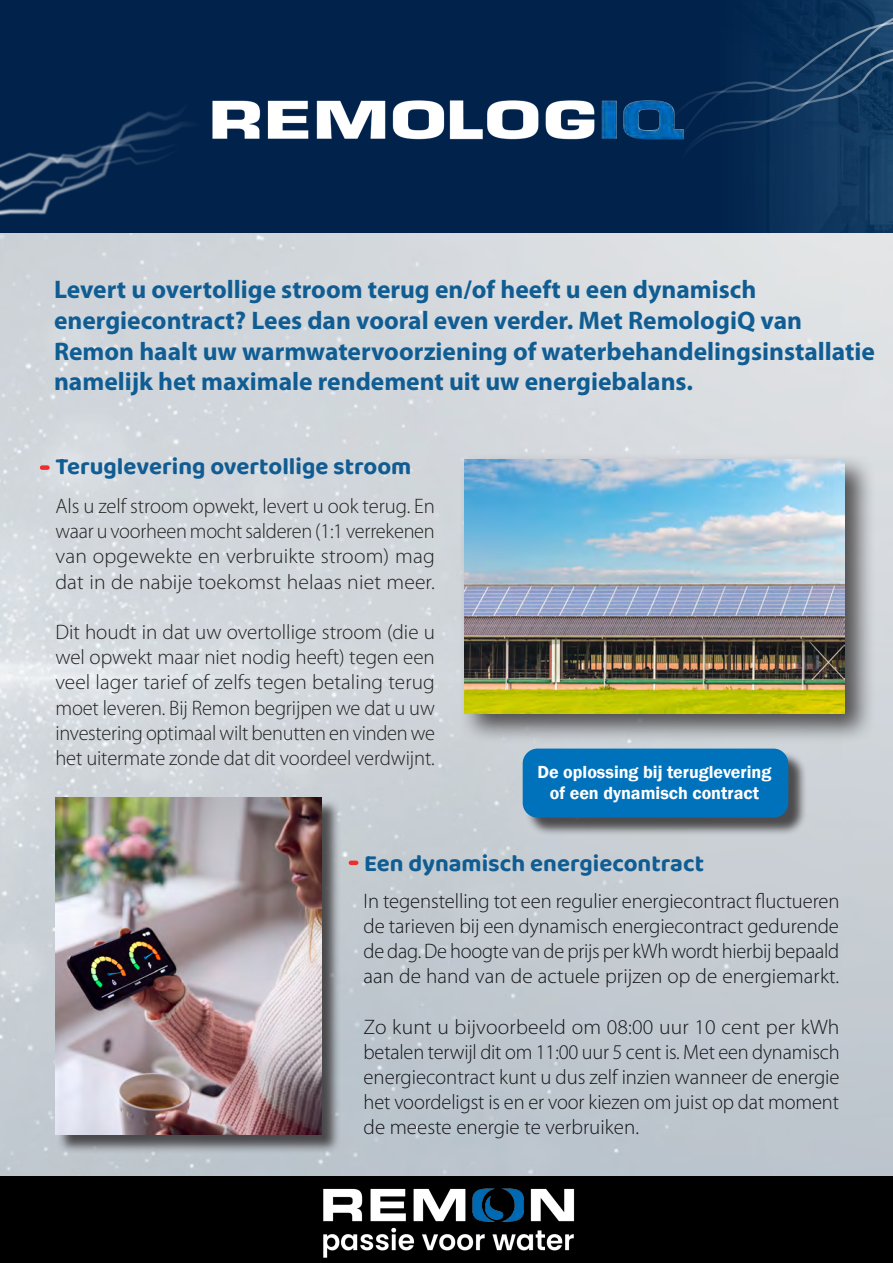
<style>
.page{position:relative;width:893px;height:1263px;background:#fff}
.page>*{position:absolute;margin:0;border:0;box-sizing:border-box;transform-origin:0 0}
.t1{font:700 25.5px/30.6px "Myriad Pro";color:#105d93}
.t2{font:700 24px "Baloo Paaji 2";color:#115c92}
.t3{font:700 24px "Baloo Paaji 2";color:#105d93}
.t4{font:300 21px/25.2px "Myriad Pro";color:#141619;text-align:justify}
.t5{font:300 21px/25.2px "Myriad Pro";color:#212120;text-align:justify}
.t6{font:600 18px "Franklin Gothic";color:#fff}
</style>
<div class="page">
<img style="left:0;top:233px;width:893px;height:943px">
<div style="left:0;top:1176px;width:893px;height:87px;background:#000"></div>
<img style="left:323px;top:1189px;width:251px;height:69px">
<div style="left:40px;top:465px;width:10px;height:5px;background:#ee2d2d;border-radius:2px"></div>
<svg style="left:349px;top:861px;width:9px;height:4px"></svg>
<svg style="left:0;top:0;width:893px;height:233px;background:#062b53"></svg>
<img style="left:202px;top:0;width:490px;height:233px">
<div style="left:0;top:46px;width:245px;height:21px;background:#00224b"></div>
<img style="left:0;top:67px;width:257px;height:166px">
<img style="left:0;top:88px;width:236px;height:145px">
<svg style="left:666px;top:0;width:227px;height:163px;background:#0c3159"></svg>
<div style="left:458px;top:453px;width:418px;height:291px;background:#231f20;opacity:.75"></div>
<img style="left:465px;top:460px;width:380px;height:253px">
<div style="left:57px;top:799px;width:284px;height:355px;background:#231f20;opacity:.75"></div>
<img style="left:55px;top:797px;width:266px;height:337px">
<div style="left:525px;top:751px;width:282px;height:85px;background:#231f20;opacity:.75"></div>
<div style="left:523px;top:748px;width:265px;height:70px;background:#0072bc;border-radius:15px"></div>
<p class="t1" style="left:54px;top:274px;width:822px">Levert u overtollige stroom terug en/of heeft u een dynamisch energiecontract? Lees dan vooral even verder. Met RemologiQ van Remon haalt uw warmwatervoorziening of waterbehandelingsinstallatie namelijk het maximale rendement uit uw energiebalans.</p>
<p class="t2" style="left:55px;top:452px;width:358px">Teruglevering overtollige stroom</p>
<p class="t5" style="left:55px;top:493px;width:381px">Als u zelf stroom opwekt, levert u ook terug. En waar u voorheen mocht salderen (1:1 verrekenen van opgewekte en verbruikte stroom) mag dat in de nabije toekomst helaas niet meer.</p>
<p class="t5" style="left:55px;top:619px;width:381px">Dit houdt in dat uw overtollige stroom (die u wel opwekt maar niet nodig heeft) tegen een veel lager tarief of zelfs tegen betaling terug moet leveren. Bij Remon begrijpen we dat u uw investering optimaal wilt benutten en vinden we het uitermate zonde dat dit voordeel verdwijnt.</p>
<p class="t6" style="left:537px;top:760px;width:236px">De oplossing bij teruglevering</p>
<p class="t6" style="left:550px;top:782px;width:211px">of een dynamisch contract</p>
<p class="t3" style="left:364px;top:848px;width:341px">Een dynamisch energiecontract</p>
<p class="t4" style="left:364px;top:888px;width:477px">In tegenstelling tot een regulier energiecontract fluctueren de tarieven bij een dynamisch energiecontract gedurende de dag. De hoogte van de prijs per kWh wordt hierbij bepaald aan de hand van de actuele prijzen op de energiemarkt.</p>
<p class="t4" style="left:364px;top:1014px;width:477px">Zo kunt u bijvoorbeeld om 08:00 uur 10 cent per kWh betalen terwijl dit om 11:00 uur 5 cent is. Met een dynamisch energiecontract kunt u dus zelf inzien wanneer de energie het voordeligst is en er voor kiezen om juist op dat moment de meeste energie te verbruiken.</p>
</div>
